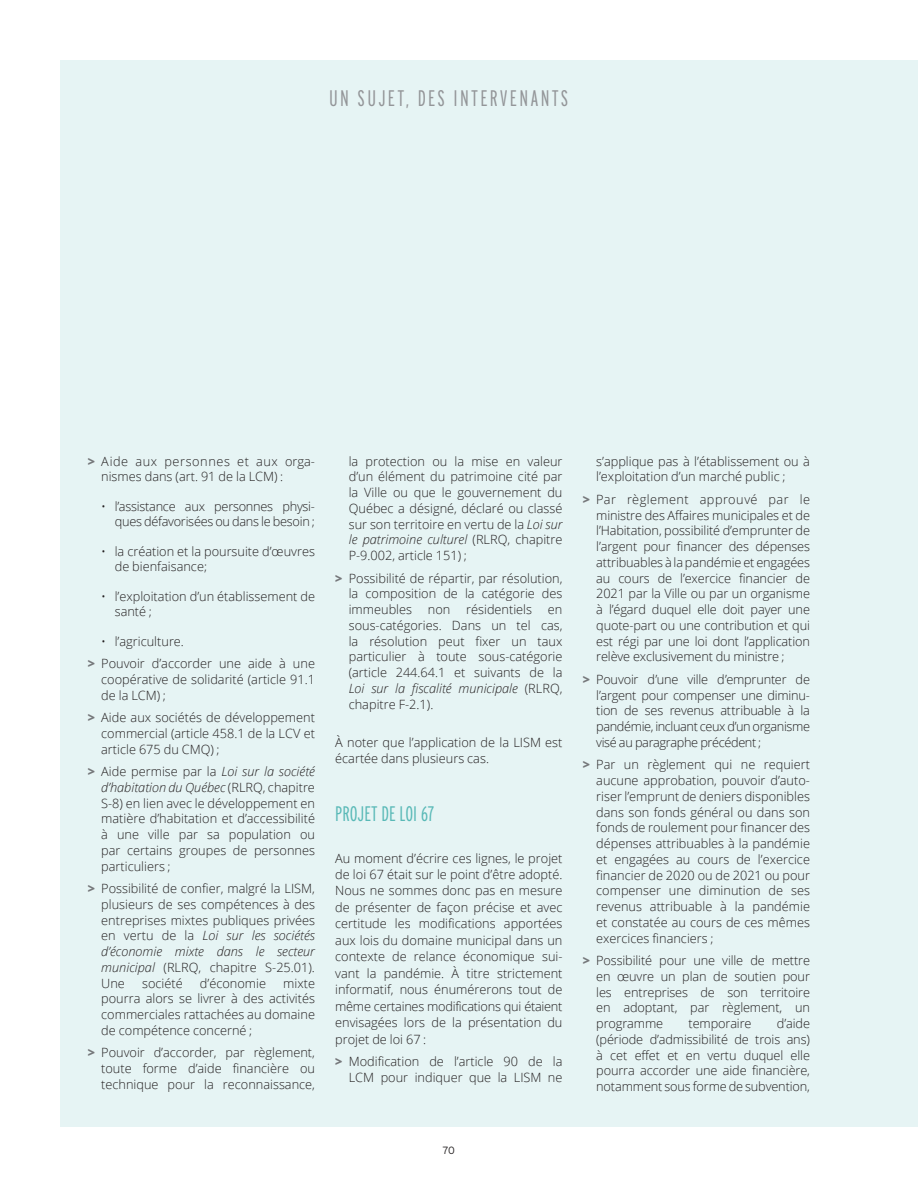
<style>
.page{position:relative;width:918px;height:1188px;background:#fff}
.page>*{position:absolute;margin:0;border:0;box-sizing:border-box;transform-origin:0 0}
.t1{font:300 extra-condensed 22.5px "Interstate";letter-spacing:.1em;color:#939598}
.t2{font:300 extra-condensed 21px "Interstate";color:#59b9b7}
.t3{font:300 12.75px/15.8px "Open Sans";color:#231f20;text-align:justify}
.t4{font:300 12.75px/15.8px "Open Sans";letter-spacing:-.02em;color:#231f20;text-align:right}
.t5{font:300 10.5px "Interstate";color:#231f20}
.s1{font-weight:800;color:#76787b}
.s2{font-style:italic}
</style>
<div class="page">
<div style="left:61px;top:61px;width:857px;height:1066px;background:#e6f4f4"></div>
<h1 class="t1" style="left:329px;top:85px;width:241px">UN SUJET, DES INTERVENANTS</h1>
<p class="t3" style="left:101px;top:453px;width:214px;text-indent:-14px"><span class="s1">&gt;</span> Aide aux personnes et aux orga&shy;nismes dans (art. 91 de la LCM) :</p>
<p class="t4" style="left:101px;top:498px;width:215px">• l’assistance aux personnes physi&shy;ques défavorisées ou dans le besoin ;</p>
<p class="t3" style="left:115px;top:543px;width:202px;text-indent:-14px">• la création et la poursuite d’œuvres de bienfaisance;</p>
<p class="t3" style="left:115px;top:588px;width:202px;text-indent:-14px">• l’exploitation d’un établissement de santé ;</p>
<p class="t3" style="left:88px;top:629px;width:229px;line-height:22.5px;text-indent:14px">• l’agriculture.<br><span class="s1">&gt;</span> Pouvoir d’accorder une aide à une</p>
<p class="t3" style="left:101px;top:671px;width:215px">coopérative de solidarité (article 91.1 de la LCM) ;</p>
<p class="t3" style="left:101px;top:709px;width:215px;text-indent:-13px"><span class="s1">&gt;</span> Aide aux sociétés de développement commercial (article 458.1 de la LCV et article 675 du CMQ) ;</p>
<p class="t3" style="left:101px;top:763px;width:215px;text-indent:-14px"><span class="s1">&gt;</span> Aide permise par la <span class="s2">Loi sur la société d’habitation du Québec</span> (RLRQ, chapitre S-8) en lien avec le développement en matière d’habitation et d’accessibilité à une ville par sa population ou par certains groupes de personnes particuliers ;</p>
<p class="t3" style="left:101px;top:880px;width:215px;text-indent:-14px"><span class="s1">&gt;</span> Possibilité de confier, malgré la LISM, plusieurs de ses compétences à des entreprises mixtes publiques privées en vertu de la <span class="s2">Loi sur les sociétés d’économie mixte dans le secteur municipal</span> (RLRQ, chapitre S-25.01).<br>Une</p>
<p class="t3" style="left:142px;top:975px;width:42px">société</p>
<p class="t3" style="left:200px;top:975px;width:68px">d’économie</p>
<p class="t3" style="left:101px;top:975px;width:215px;text-indent:182px">mixte pourra alors se livrer à des activités commerciales rattachées au domaine de compétence concerné ;</p>
<p class="t3" style="left:101px;top:1044px;width:215px;text-indent:-14px"><span class="s1">&gt;</span> Pouvoir d’accorder, par règlement, toute forme d’aide financière ou technique pour la reconnaissance,</p>
<p class="t3" style="left:349px;top:453px;width:215px">la protection ou la mise en valeur d’un élément du patrimoine cité par la Ville ou que le gouvernement du Québec a désigné, déclaré ou classé sur son territoire en vertu de la <span class="s2">Loi sur le patrimoine culturel</span> (RLRQ, chapitre P-9.002, article 151) ;</p>
<p class="t3" style="left:349px;top:570px;width:215px;text-indent:-14px"><span class="s1">&gt;</span> Possibilité de répartir, par résolution, la composition de la catégorie des immeubles non résidentiels en sous-catégories. Dans un tel cas, la résolution peut fixer un taux particulier à toute sous-catégorie (article 244.64.1 et suivants de la <span class="s2">Loi sur la fiscalité municipale</span> (RLRQ, chapitre F-2.1).</p>
<p class="t3" style="left:335px;top:734px;width:229px;line-height:16.5px">À noter que l’application de la LISM est écartée dans plusieurs cas.</p>
<h2 class="t2" style="left:335px;top:802px;width:101px">PROJET DE LOI 67</h2>
<p class="t3" style="left:335px;top:849px;width:229px;line-height:16.5px">Au moment d’écrire ces lignes, le projet de loi 67 était sur le point d’être adopté.<br>Nous ne sommes donc pas en mesure de présenter de façon précise et avec certitude les modifications apportées aux lois du domaine municipal dans un contexte de relance économique sui&shy;vant la pandémie. À titre strictement informatif, nous énumérerons tout de même certaines modifications qui étaient envisagées lors de la présentation du projet de loi 67 :</p>
<p class="t3" style="left:335px;top:1054px;width:229px;text-align:right"><span class="s1">&gt;</span> Modification de l’article 90 de la<br>LCM pour indiquer que la LISM ne</p>
<p class="t3" style="left:596px;top:453px;width:215px">s’applique pas à l’établissement ou à l’exploitation d’un marché public ;</p>
<p class="t3" style="left:596px;top:491px;width:215px;text-indent:-14px"><span class="s1">&gt;</span> Par règlement approuvé par le ministre des Affaires municipales et de l’Habitation, possibilité d’emprunter de l’argent pour financer des dépenses attribuables à la pandémie et engagées au cours de l’exercice financier de 2021 par la Ville ou par un organisme à l’égard duquel elle doit payer une quote-part ou une contribution et qui est régi par une loi dont l’application relève exclusivement du ministre ;</p>
<p class="t3" style="left:596px;top:671px;width:215px;text-indent:-14px"><span class="s1">&gt;</span> Pouvoir d’une ville d’emprunter de l’argent pour compenser une diminu&shy;tion de ses revenus attribuable à la pandémie, incluant ceux d’un organisme visé au paragraphe précédent ;</p>
<p class="t3" style="left:596px;top:757px;width:215px;text-indent:-14px"><span class="s1">&gt;</span> Par un règlement qui ne requiert aucune approbation, pouvoir d’auto&shy;riser l’emprunt de deniers disponibles dans son fonds général ou dans son fonds de roulement pour financer des dépenses attribuables à la pandémie et engagées au cours de l’exercice financier de 2020 ou de 2021 ou pour compenser une diminution de ses revenus attribuable à la pandémie et constatée au cours de ces mêmes exercices financiers ;</p>
<p class="t3" style="left:596px;top:952px;width:215px;text-indent:-14px"><span class="s1">&gt;</span> Possibilité pour une ville de mettre en œuvre un plan de soutien pour les entreprises de son territoire en adoptant, par règlement, un programme</p>
<p class="t3" style="left:596px;top:1015px;width:215px;text-indent:181px">d’aide (période d’admissibilité de trois ans) à cet effet et en vertu duquel elle pourra accorder une aide financière, notamment sous forme de subvention,</p>
<p class="t3" style="left:689px;top:1015px;width:64px">temporaire</p>
<p class="t5" style="left:443px;top:1144px;width:14px">70</p>
</div>
